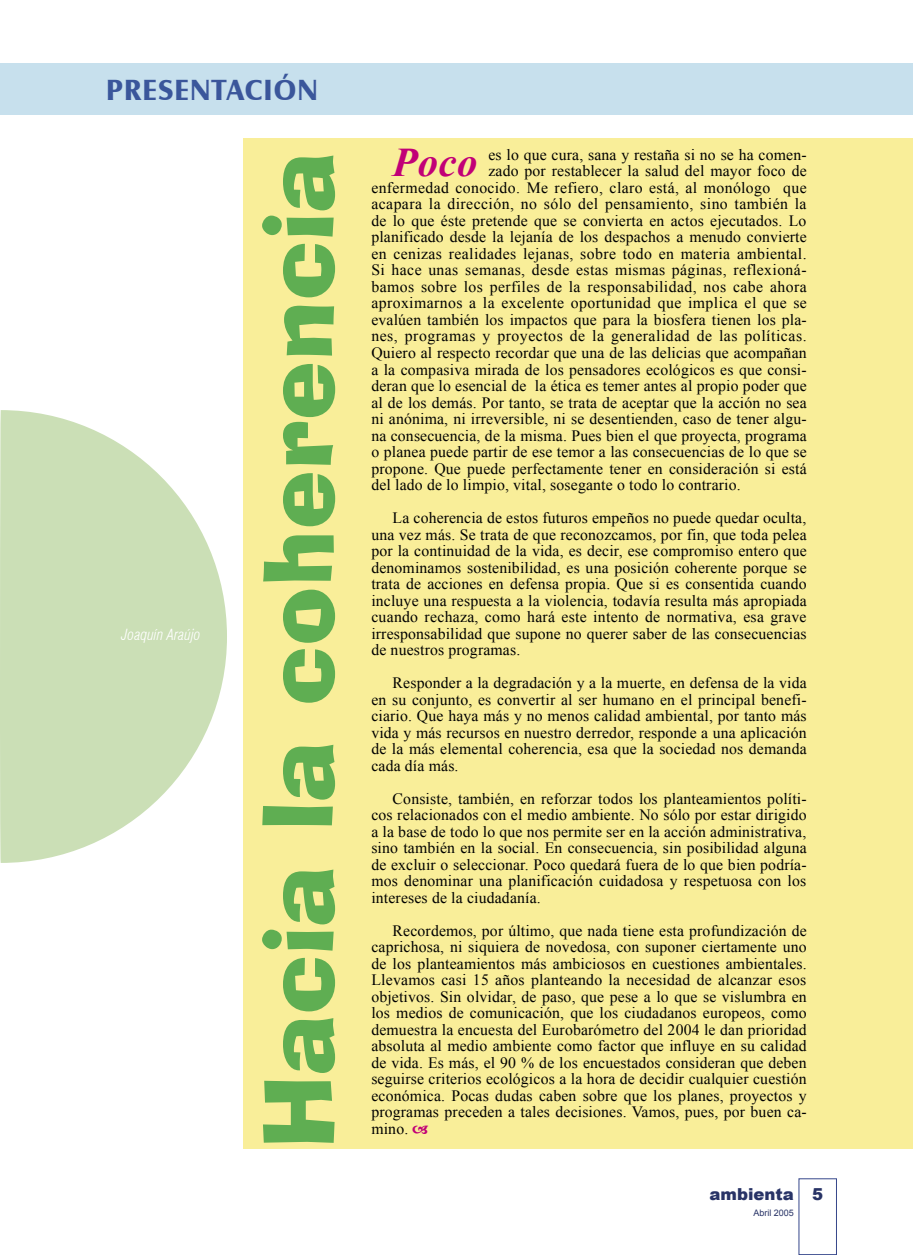
<style>
.page{position:relative;width:913px;height:1255px;background:#fff}
.page>*{position:absolute;margin:0;border:0;box-sizing:border-box;transform-origin:0 0}
.Antetítulo{font:94.5px "Ad Lib BT";color:#5fae52}
.Texto_general-OK{font:italic 700 40.65px "Times New Roman";color:#c10077}
.t1{font:700 30px "Castle T";letter-spacing:.04em;color:#3a569b}
.t2{font:900 16.5px "Arial";color:#283366}
.Texto_general-OK-2{font:15.75px/16.5px "Times New Roman";letter-spacing:.01em;color:#000;text-align:justify}
.Texto_general-OK-3{font:15.75px "Times New Roman";letter-spacing:.03em;color:#000}
.Texto_general-OK-4{font:15.75px "Times New Roman";letter-spacing:.035em;color:#000}
.Firma2{font:italic 300 condensed 15px "Swiss 721 BT";color:#fff}
.t3{font:9px "Arial";color:#283366}
</style>
<div class="page">
<div style="left:799px;top:1178px;width:38px;height:76px;border:1px solid #36478b"></div>
<div style="left:0;top:64px;width:913px;height:51px;background:#c7e0ed"></div>
<div style="left:243px;top:138px;width:670px;height:1010px;background:#f9ee99"></div>
<svg style="left:0;top:410px;width:227px;height:452px;fill:#cbdfb6"></svg>
<div style="left:120px;top:628px;width:81px;height:20px;background:#cbdfb6"></div>
<p class="t1" style="left:106px;top:73px;width:213px">PRESENTACIÓN</p>
<p class="Firma2" style="left:122px;top:625px;width:81px">Joaquín Araújo</p>
<p class="Antetítulo" style="left:239px;top:1148px;width:997px;rotate:-90deg">Hacia la coherencia</p>
<p class="Texto_general-OK" style="left:393px;top:134px;width:86px">Poco</p>
<p class="Texto_general-OK-2" style="left:488px;top:146px;width:320px">es lo que cura, sana y restaña si no se ha comen-</p>
<p class="Texto_general-OK-2" style="left:488px;top:163px;width:320px">zado por restablecer la salud del mayor foco de</p>
<p class="Texto_general-OK-2" style="left:371px;top:179px;width:437px">enfermedad conocido. Me refiero, claro está, al monólogo que</p>
<p class="Texto_general-OK-3" style="left:371px;top:193px;width:437px">acapara la dirección, no sólo del pensamiento, sino también la</p>
<p class="Texto_general-OK-2" style="left:371px;top:212px;width:437px">de lo que éste pretende que se convierta en actos ejecutados. Lo</p>
<p class="Texto_general-OK-2" style="left:371px;top:229px;width:437px">planificado desde la lejanía de los despachos a menudo convierte</p>
<p class="Texto_general-OK-2" style="left:371px;top:245px;width:437px">en cenizas realidades lejanas, sobre todo en materia ambiental.</p>
<p class="Texto_general-OK-2" style="left:371px;top:262px;width:437px">Si hace unas semanas, desde estas mismas páginas, reflexioná-</p>
<p class="Texto_general-OK-3" style="left:371px;top:276px;width:437px">bamos sobre los perfiles de la responsabilidad, nos cabe ahora</p>
<p class="Texto_general-OK-2" style="left:371px;top:295px;width:437px">aproximarnos a la excelente oportunidad que implica el que se</p>
<p class="Texto_general-OK-2" style="left:371px;top:311px;width:437px">evalúen también los impactos que para la biosfera tienen los pla-</p>
<p class="Texto_general-OK-4" style="left:371px;top:325px;width:437px">nes, programas y proyectos de la generalidad de las políticas.</p>
<p class="Texto_general-OK-2" style="left:371px;top:344px;width:437px">Quiero al respecto recordar que una de las delicias que acompañan</p>
<p class="Texto_general-OK-2" style="left:371px;top:361px;width:437px">a la compasiva mirada de los pensadores ecológicos es que consi-</p>
<p class="Texto_general-OK-2" style="left:371px;top:377px;width:437px">deran que lo esencial de la ética es temer antes al propio poder que</p>
<p class="Texto_general-OK-2" style="left:371px;top:394px;width:437px">al de los demás. Por tanto, se trata de aceptar que la acción no sea</p>
<p class="Texto_general-OK-2" style="left:371px;top:410px;width:437px">ni anónima, ni irreversible, ni se desentienden, caso de tener algu-</p>
<p class="Texto_general-OK-2" style="left:371px;top:427px;width:437px">na consecuencia, de la misma. Pues bien el que proyecta, programa</p>
<p class="Texto_general-OK-2" style="left:371px;top:443px;width:437px">o planea puede partir de ese temor a las consecuencias de lo que se</p>
<p class="Texto_general-OK-2" style="left:371px;top:460px;width:437px">propone. Que puede perfectamente tener en consideración si está</p>
<p class="Texto_general-OK-2" style="left:371px;top:476px;width:371px">del lado de lo limpio, vital, sosegante o todo lo contrario.</p>
<p class="Texto_general-OK-2" style="left:371px;top:509px;width:437px;text-indent:21px">La coherencia de estos futuros empeños no puede quedar oculta, una vez más. Se trata de que reconozcamos, por fin, que toda pelea por la continuidad de la vida, es decir, ese compromiso entero que denominamos sostenibilidad, es una posición coherente porque se trata de acciones en defensa propia. Que si es consentida cuando incluye una respuesta a la violencia, todavía resulta más apropiada cuando rechaza, como hará este intento de normativa, esa grave irresponsabilidad que supone no querer saber de las consecuencias de nuestros programas.</p>
<p class="Texto_general-OK-2" style="left:371px;top:674px;width:437px;text-indent:21px">Responder a la degradación y a la muerte, en defensa de la vida en su conjunto, es convertir al ser humano en el principal benefi&shy;ciario. Que haya más y no menos calidad ambiental, por tanto más vida y más recursos en nuestro derredor, responde a una aplicación de la más elemental coherencia, esa que la sociedad nos demanda cada día más.</p>
<p class="Texto_general-OK-2" style="left:371px;top:790px;width:437px;text-indent:21px">Consiste, también, en reforzar todos los planteamientos políti&shy;cos relacionados con el medio ambiente. No sólo por estar dirigido a la base de todo lo que nos permite ser en la acción administrativa, sino también en la social. En consecuencia, sin posibilidad alguna de excluir o seleccionar. Poco quedará fuera de lo que bien podría&shy;mos denominar una planificación cuidadosa y respetuosa con los intereses de la ciudadanía.</p>
<p class="Texto_general-OK-2" style="left:371px;top:922px;width:437px;text-indent:21px">Recordemos, por último, que nada tiene esta profundización de caprichosa, ni siquiera de novedosa, con suponer ciertamente uno de los planteamientos más ambiciosos en cuestiones ambientales.<br>Llevamos casi 15 años planteando la necesidad de alcanzar esos objetivos. Sin olvidar, de paso, que pese a lo que se vislumbra en los medios de comunicación, que los ciudadanos europeos, como demuestra la encuesta del Eurobarómetro del 2004 le dan prioridad absoluta al medio ambiente como factor que influye en su calidad de vida. Es más, el 90 % de los encuestados consideran que deben seguirse criterios ecológicos a la hora de decidir cualquier cuestión económica. Pocas dudas caben sobre que los planes, proyectos y programas preceden a tales decisiones. Vamos, pues, por buen ca&shy;mino.</p>
<p class="t2" style="left:709px;top:1181px;width:86px">ambienta</p>
<p class="t3" style="left:753px;top:1207px;width:42px">Abril 2005</p>
<p class="t2" style="left:812px;top:1181px;width:13px">5</p>
</div>
